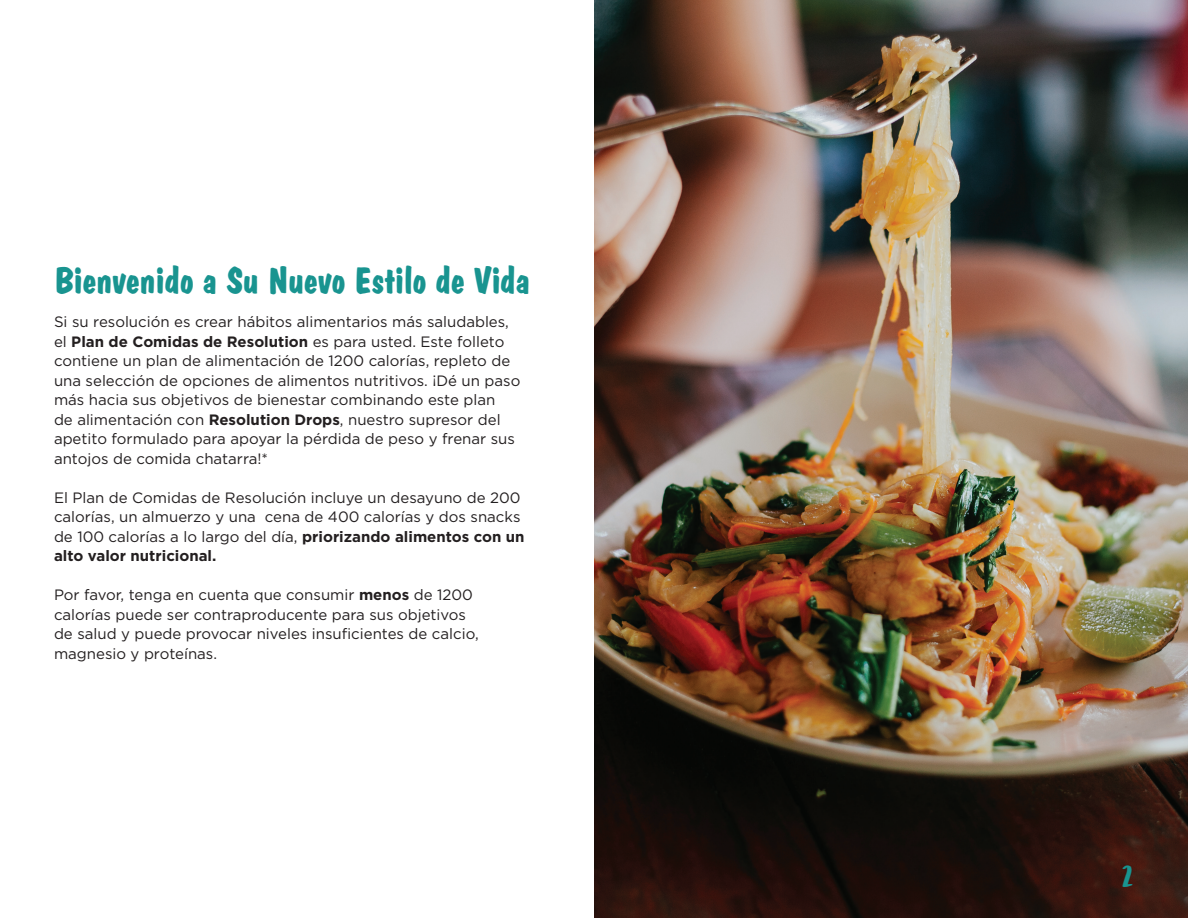
<style>
.page{position:relative;width:1188px;height:918px;background:#fff}
.page>*{position:absolute;margin:0;border:0;box-sizing:border-box;transform-origin:0 0}
.t1{font:37.5px "Dom Bold BT";color:#199490}
.t2{font:30px "Ludicrous";color:#199490}
.t3{font:15px/19.5px "Gotham";color:#231f20}
.s1{font-weight:700}
</style>
<div class="page">
<img style="left:594px;top:0;width:594px;height:918px">
<p class="t1" style="left:54px;top:257px;width:478px">Bienvenido a Su Nuevo Estilo de Vida</p>
<p class="t3" style="left:54px;top:312px;width:468px">Si su resolución es crear hábitos alimentarios más saludables, el <span class="s1">Plan de Comidas de Resolution</span> es para usted. Este folleto contiene un plan de alimentación de 1200 calorías, repleto de una selección de opciones de alimentos nutritivos. ¡Dé un paso más hacia sus objetivos de bienestar combinando este plan<br>de alimentación con <span class="s1">Resolution Drops</span>, nuestro supresor del apetito formulado para apoyar la pérdida de peso y frenar sus antojos de comida chatarra!*</p>
<p class="t3" style="left:54px;top:488px;width:472px">El Plan de Comidas de Resolución incluye un desayuno de 200 calorías, un almuerzo y una cena de 400 calorías y dos snacks de 100 calorías a lo largo del día, <span class="s1">priorizando alimentos con un alto valor nutricional.</span></p>
<p class="t3" style="left:54px;top:585px;width:426px">Por favor, tenga en cuenta que consumir <span class="s1">menos</span> de 1200 calorías puede ser contraproducente para sus objetivos de salud y puede provocar niveles insuficientes de calcio, magnesio y proteínas.</p>
<p class="t2" style="left:1123px;top:855px;width:13px">2</p>
</div>
